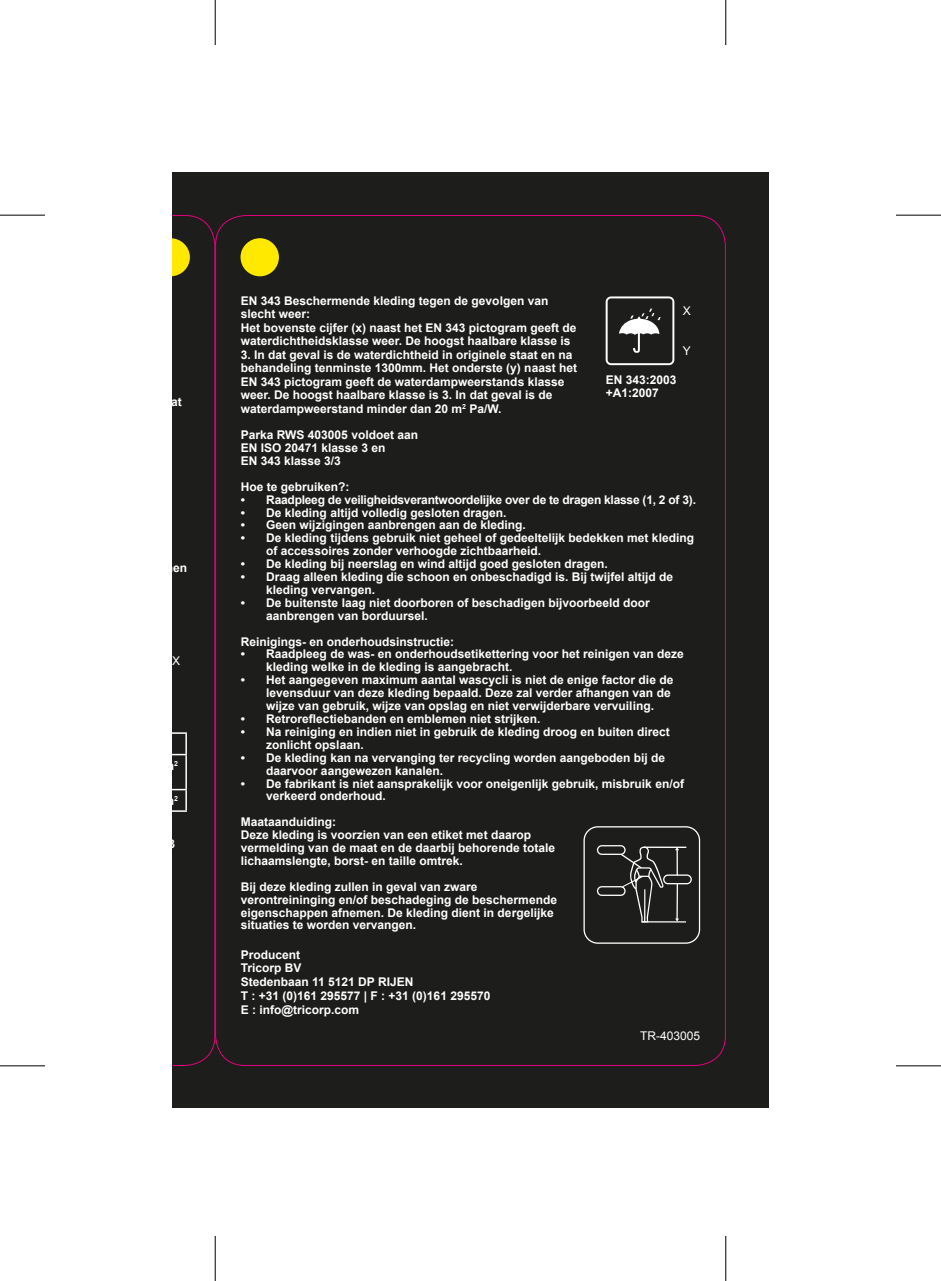
<style>
.page{position:relative;width:941px;height:1281px;background:#fff}
.page>*{position:absolute;margin:0;border:0;box-sizing:border-box;transform-origin:0 0}
.t1{font:700 12px/12.9px "Arial";color:#fff}
.t2{font:700 12px "Arial";letter-spacing:-.02em;color:#fff}
.t3{font:12px "Arial";color:#fff}
</style>
<div class="page">
<div style="left:173px;top:173px;width:595px;height:935px;background:#1d1d1b"></div>
<svg style="left:605px;top:296px;width:69px;height:69px"></svg>
<hr style="left:642px;top:921px;width:44px;height:1px;background:#fff">
<hr style="left:643px;top:846px;width:43px;height:2px;background:#fff">
<svg style="left:675px;top:848px;width:4px;height:26px"></svg>
<hr style="left:676px;top:883px;width:2px;height:36px;background:#fff">
<svg style="left:621px;top:846px;width:42px;height:76px"></svg>
<div style="left:597px;top:845px;width:28px;height:10px;border:1px solid #fff;border-radius:4px"></div>
<div style="left:597px;top:886px;width:28px;height:10px;border:1px solid #fff;border-radius:4px"></div>
<div style="left:663px;top:874px;width:28px;height:10px;border:1px solid #fff;border-radius:4px"></div>
<div style="left:583px;top:826px;width:117px;height:117px;border:1px solid #fff;border-radius:14px"></div>
<div style="left:240px;top:238px;width:39px;height:38px;background:#ffe900;border-radius:50%"></div>
<svg style="left:173px;top:215px;width:42px;height:850px"></svg>
<svg style="left:0;top:214px;width:45px;height:1px"></svg>
<svg style="left:896px;top:214px;width:44px;height:1px"></svg>
<svg style="left:214px;top:0;width:1px;height:45px"></svg>
<svg style="left:214px;top:1236px;width:1px;height:45px"></svg>
<svg style="left:726px;top:0;width:1px;height:45px"></svg>
<svg style="left:726px;top:1236px;width:1px;height:45px"></svg>
<hr style="left:0;top:215px;width:45px;height:1px;background:#000">
<hr style="left:895px;top:215px;width:45px;height:1px;background:#000">
<hr style="left:0;top:1065px;width:45px;height:1px;background:#000">
<hr style="left:895px;top:1065px;width:45px;height:1px;background:#000">
<hr style="left:215px;top:0;width:1px;height:45px;background:#000">
<hr style="left:215px;top:1236px;width:1px;height:45px;background:#000">
<hr style="left:725px;top:0;width:1px;height:45px;background:#000">
<hr style="left:725px;top:1236px;width:1px;height:45px;background:#000">
<p class="t3" style="left:172px;top:652px;width:10px">X</p>
<p class="t1" style="left:241px;top:294px;width:337px">EN 343 Beschermende kleding tegen de gevolgen van slecht weer:<br>Het bovenste cijfer (x) naast het EN 343 pictogram geeft de waterdichtheidsklasse weer. De hoogst haalbare klasse is</p>
<p class="t1" style="left:241px;top:348px;width:338px">3. In dat geval is de waterdichtheid in originele staat en na behandeling tenminste 1300mm. Het onderste (y) naast het EN 343 pictogram geeft de waterdampweerstands klasse weer. De hoogst haalbare klasse is 3. In dat geval is de waterdampweerstand minder dan 20 m<sup>2</sup> Pa/W.</p>
<p class="t1" style="left:241px;top:429px;width:179px">Parka RWS 403005 voldoet aan<br>EN ISO 20471 klasse 3 en<br>EN 343 klasse 3/3</p>
<p class="t1" style="left:241px;top:480px;width:110px">Hoe te gebruiken?:</p>
<p class="t2" style="left:241px;top:491px;width:456px">• Raadpleeg de veiligheidsverantwoordelijke over de te dragen klasse (1, 2 of 3).</p>
<p class="t1" style="left:241px;top:506px;width:267px">• De kleding altijd volledig gesloten dragen.</p>
<p class="t1" style="left:241px;top:519px;width:286px">• Geen wijzigingen aanbrengen aan de kleding.</p>
<p class="t1" style="left:266px;top:532px;width:429px;text-indent:-26px">• De kleding tijdens gebruik niet geheel of gedeeltelijk bedekken met kleding of accessoires zonder verhoogde zichtbaarheid.</p>
<p class="t1" style="left:241px;top:558px;width:368px">• De kleding bij neerslag en wind altijd goed gesloten dragen.</p>
<p class="t1" style="left:266px;top:571px;width:408px;text-indent:-26px">• Draag alleen kleding die schoon en onbeschadigd is. Bij twijfel altijd de kleding vervangen.</p>
<p class="t1" style="left:266px;top:596px;width:385px;text-indent:-26px">• De buitenste laag niet doorboren of beschadigen bijvoorbeeld door aanbrengen van borduursel.</p>
<p class="t1" style="left:241px;top:635px;width:215px">Reinigings- en onderhoudsinstructie:</p>
<p class="t1" style="left:266px;top:648px;width:419px;text-indent:-26px">• Raadpleeg de was- en onderhoudsetikettering voor het reinigen van deze kleding welke in de kleding is aangebracht.</p>
<p class="t1" style="left:266px;top:674px;width:408px;text-indent:-26px">• Het aangegeven maximum aantal wascycli is niet de enige factor die de levensduur van deze kleding bepaald. Deze zal verder afhangen van de wijze van gebruik, wijze van opslag en niet verwijderbare vervuiling.</p>
<p class="t1" style="left:241px;top:712px;width:301px">• Retroreflectiebanden en emblemen niet strijken.</p>
<p class="t1" style="left:266px;top:725px;width:405px;text-indent:-26px">• Na reiniging en indien niet in gebruik de kleding droog en buiten direct zonlicht opslaan.</p>
<p class="t1" style="left:266px;top:751px;width:400px;text-indent:-26px">• De kleding kan na vervanging ter recycling worden aangeboden bij de daarvoor aangewezen kanalen.</p>
<p class="t1" style="left:266px;top:777px;width:419px;text-indent:-26px">• De fabrikant is niet aansprakelijk voor oneigenlijk gebruik, misbruik en/of verkeerd onderhoud.</p>
<p class="t1" style="left:241px;top:816px;width:316px">Maataanduiding:<br>Deze kleding is voorzien van een etiket met daarop vermelding van de maat en de daarbij behorende totale lichaamslengte, borst- en taille omtrek.</p>
<p class="t1" style="left:241px;top:880px;width:318px">Bij deze kleding zullen in geval van zware verontreininging en/of beschadeging de beschermende eigenschappen afnemen. De kleding dient in dergelijke situaties te worden vervangen.</p>
<p class="t3" style="left:682px;top:302px;width:10px">X</p>
<p class="t3" style="left:682px;top:343px;width:10px">Y</p>
<p class="t1" style="left:605px;top:373px;width:72px">EN 343:2003 +A1:2007</p>
<p class="t1" style="left:241px;top:947px;width:251px;line-height:13.8px">Producent<br>Tricorp BV<br>Stedenbaan 11 5121 DP RIJEN<br>T : +31 (0)161 295577 | F : +31 (0)161 295570<br>E : info@tricorp.com</p>
<p class="t3" style="left:640px;top:1028px;width:62px">TR-403005</p>
</div>
